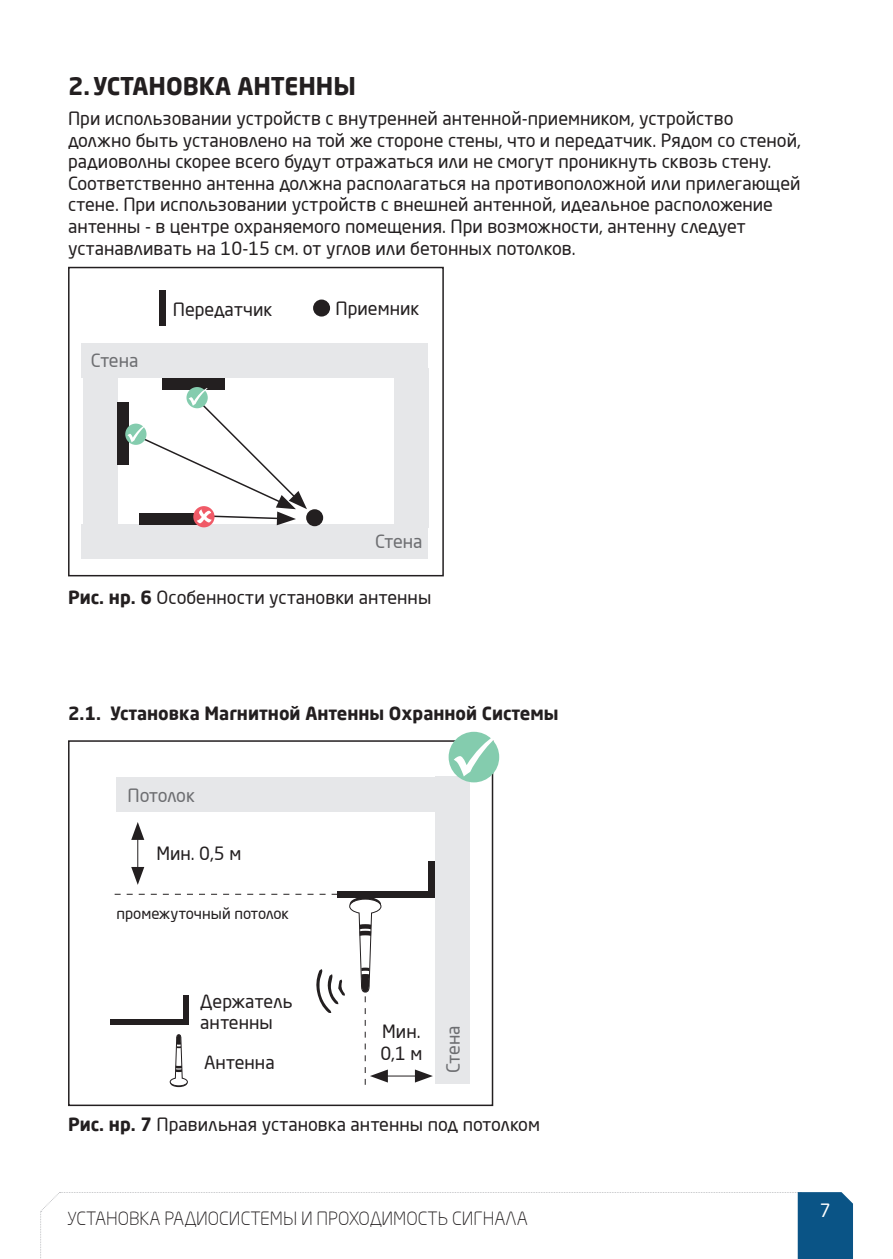
<style>
.page{position:relative;width:893px;height:1259px;background:#fff}
.page>*{position:absolute;margin:0;border:0;box-sizing:border-box;transform-origin:0 0}
.t1{font:700 24px "Neo Sans Pro";color:#231f20}
.t2{font:18px/21.6px "Neo Sans Pro";color:#231f20}
.t3{font:700 18px "Neo Sans Pro";color:#231f20}
.t4{font:300 18px "Neo Sans Pro";color:#231f20}
.t5{font:18px "Neo Sans Pro";letter-spacing:-.03em;color:#6d6e71}
.t6{font:18px "Neo Sans Pro";color:#fff}
.t7{font:15px "Neo Sans Pro";color:#231f20}
.s1{font-weight:700}
</style>
<div class="page">
<svg style="left:40px;top:1192px;width:813px;height:67px"></svg>
<div style="left:68px;top:267px;width:376px;height:309px;border:2px solid #231f20"></div>
<div style="left:82px;top:524px;width:346px;height:34px;background:#e6e7e9"></div>
<div style="left:83px;top:368px;width:34px;height:159px;background:#e6e7e9"></div>
<div style="left:394px;top:368px;width:34px;height:159px;background:#e6e7e9"></div>
<div style="left:117px;top:402px;width:12px;height:63px;background:#231f20"></div>
<div style="left:162px;top:378px;width:63px;height:12px;background:#231f20"></div>
<div style="left:82px;top:343px;width:346px;height:35px;background:#e6e7e9"></div>
<div style="left:306px;top:509px;width:17px;height:17px;background:#231f20;border-radius:50%"></div>
<svg style="left:125px;top:423px;width:22px;height:22px"></svg>
<svg style="left:193px;top:506px;width:22px;height:21px"></svg>
<svg style="left:127px;top:388px;width:180px;height:137px"></svg>
<div style="left:159px;top:290px;width:7px;height:36px;background:#231f20"></div>
<div style="left:313px;top:299px;width:17px;height:17px;background:#231f20;border-radius:50%"></div>
<div style="left:68px;top:740px;width:425px;height:366px;border:2px solid #231f20"></div>
<div style="left:435px;top:777px;width:34px;height:307px;background:#e6e7e9"></div>
<div style="left:338px;top:891px;width:95px;height:6px;background:#231f20"></div>
<div style="left:428px;top:861px;width:7px;height:36px;background:#231f20"></div>
<div style="left:111px;top:1019px;width:76px;height:5px;background:#231f20"></div>
<div style="left:117px;top:777px;width:346px;height:34px;background:#e6e7e9"></div>
<hr style="left:137px;top:835px;width:1px;height:37px;background:#231f20">
<svg style="left:131px;top:822px;width:13px;height:18px"></svg>
<svg style="left:131px;top:867px;width:13px;height:18px"></svg>
<hr style="left:383px;top:1075px;width:37px;height:1px;background:#231f20">
<svg style="left:415px;top:1069px;width:18px;height:13px"></svg>
<svg style="left:115px;top:893px;width:273px;height:193px"></svg>
<div style="left:449px;top:732px;width:50px;height:50px;background:#84ccae;border-radius:50%"></div>
<svg style="left:454px;top:734px;width:45px;height:42px"></svg>
<h1 class="t1" style="left:68px;top:73px;width:289px">2. УСТАНОВКА АНТЕННЫ</h1>
<p class="t2" style="left:68px;top:107px;width:734px">При использовании устройств с внутренней антенной-приемником, устройство должно быть установлено на той же стороне стены, что и передатчик. Рядом со стеной, радиоволны скорее всего будут отражаться или не смогут проникнуть сквозь стену.<br>Соответственно антенна должна располагаться на противоположной или прилегающей стене. При использовании устройств с внешней антенной, идеальное расположение антенны - в центре охраняемого помещения. При возможности, антенну следует устанавливать на 10-15 см. от углов или бетонных потолков.</p>
<p class="t5" style="left:91px;top:349px;width:49px">Стена</p>
<p class="t2" style="left:173px;top:298px;width:101px">Передатчик</p>
<p class="t2" style="left:336px;top:297px;width:85px">Приемник</p>
<p class="t5" style="left:375px;top:530px;width:49px">Стена</p>
<p class="t2" style="left:68px;top:586px;width:365px"><span class="s1">Рис. нр. 6</span> Особенности установки антенны</p>
<p class="t3" style="left:68px;top:703px;width:492px">2.1. Установка Магнитной Антенны Охранной Системы</p>
<p class="t5" style="left:128px;top:784px;width:69px">Потолок</p>
<p class="t2" style="left:156px;top:842px;width:86px">Мин. 0,5 м</p>
<p class="t7" style="left:117px;top:904px;width:174px">промежуточный потолок</p>
<p class="t2" style="left:200px;top:990px;width:94px">Держатель антенны</p>
<p class="t2" style="left:204px;top:1051px;width:72px">Антенна</p>
<p class="t2" style="left:380px;top:1020px;width:44px">Мин.<br>0,1 м</p>
<p class="t5" style="left:442px;top:1073px;width:49px;rotate:-90deg">Стена</p>
<p class="t2" style="left:68px;top:1113px;width:473px"><span class="s1">Рис. нр. 7</span> Правильная установка антенны под потолком</p>
<p class="t4" style="left:67px;top:1207px;width:462px">УСТАНОВКА РАДИОСИСТЕМЫ И ПРОХОДИМОСТЬ СИГНАЛА</p>
<p class="t6" style="left:820px;top:1199px;width:12px">7</p>
</div>
